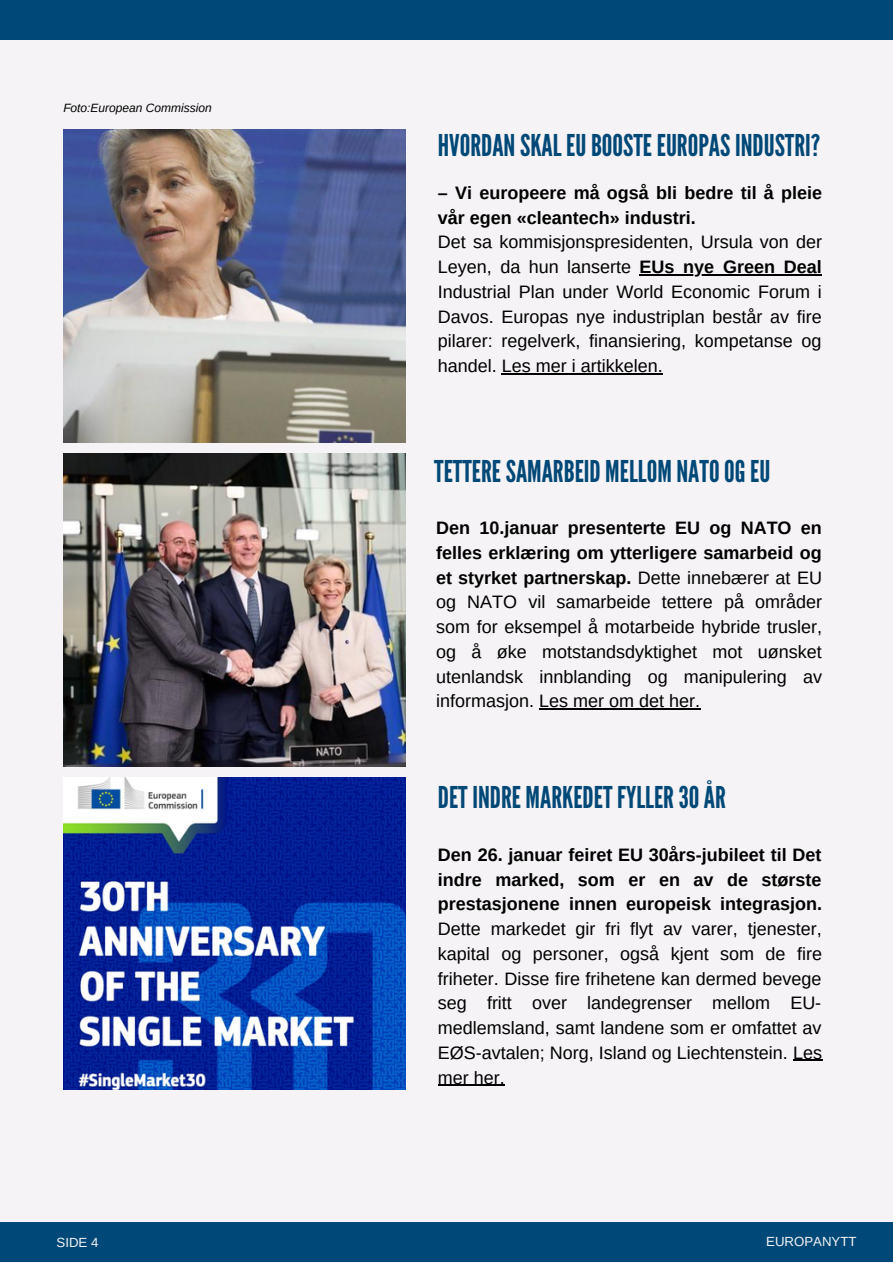
<style>
.page{position:relative;width:893px;height:1264px;background:#fff}
.page>*{position:absolute;margin:0;border:0;box-sizing:border-box;transform-origin:0 0}
.t1{font:30px "League Gothic";color:#004877}
.t2{font:18px/24.8px "Arimo";color:#000;text-align:justify}
.t3{font:700 18px/24.8px "Arimo";color:#000}
.t4{font:13.2px "Arimo";color:#f5f3f5}
.t5{font:italic 12px "Arimo";color:#000}
.s1{font-weight:700}
</style>
<div class="page">
<div style="left:0;top:0;width:892px;height:1262px;background:#f5f3f5"></div>
<div style="left:0;top:1222px;width:892px;height:40px;background:#004877"></div>
<div style="left:0;top:0;width:892px;height:39px;background:#004877"></div>
<img style="left:63px;top:130px;width:342px;height:312px">
<img style="left:63px;top:454px;width:342px;height:312px">
<img style="left:63px;top:777px;width:342px;height:312px">
<hr style="left:639px;top:274px;width:182px;height:1px;background:#000">
<hr style="left:502px;top:373px;width:161px;height:1px;background:#000">
<hr style="left:539px;top:708px;width:161px;height:1px;background:#000">
<hr style="left:793px;top:1059px;width:29px;height:2px;background:#000">
<hr style="left:438px;top:1084px;width:67px;height:1px;background:#000">
<p class="t5" style="left:63px;top:101px;width:150px">Foto:European Commission</p>
<h1 class="t1" style="left:438px;top:128px;width:384px">HVORDANSKAL EUBOOSTE EUROPASINDUSTRI?</h1>
<p class="t3" style="left:438px;top:180px;width:386px">– Vi europeere må også bli bedre til å pleie vår egen «cleantech» industri.</p>
<p class="t2" style="left:438px;top:230px;width:386px">Det sa kommisjonspresidenten, Ursula von der Leyen, da hun lanserte <span class="s1">EUs nye Green Deal </span>Industrial Plan under World Economic Forum i Davos. Europas nye industriplan består av fire pilarer: regelverk, finansiering, kompetanse og handel. Les mer i artikkelen.</p>
<h1 class="t1" style="left:434px;top:454px;width:337px">TETTERESAMARBEID MELLOM NATOOGEU</h1>
<p class="t2" style="left:436px;top:515px;width:387px"><span class="s1">Den 10.januar presenterte EU og NATO en felles erklæring om ytterligere samarbeid og et styrket partnerskap.</span> Dette innebærer at EU og NATO vil samarbeide tettere på områder som for eksempel å motarbeide hybride trusler, og å øke motstandsdyktighet mot uønsket utenlandsk innblanding og manipulering av informasjon. Les mer om det her.</p>
<h1 class="t1" style="left:438px;top:780px;width:289px">DETINDRE MARKEDETFYLLER30ÅR</h1>
<p class="t3" style="left:438px;top:842px;width:386px;text-align:justify">Den 26. januar feiret EU 30års-jubileet til Det indre marked, som er en av de største prestasjonene innen europeisk integrasjon.</p>
<p class="t2" style="left:438px;top:916px;width:385px">Dette markedet gir fri flyt av varer, tjenester, kapital og personer, også kjent som de fire friheter. Disse fire frihetene kan dermed bevege seg fritt over landegrenser mellom EU&shy;medlemsland, samt landene som er omfattet av EØS-avtalen; Norg, Island og Liechtenstein. Les mer her.</p>
<p class="t4" style="left:57px;top:1235px;width:43px">SIDE 4</p>
<p class="t4" style="left:766px;top:1234px;width:92px">EUROPANYTT</p>
</div>
